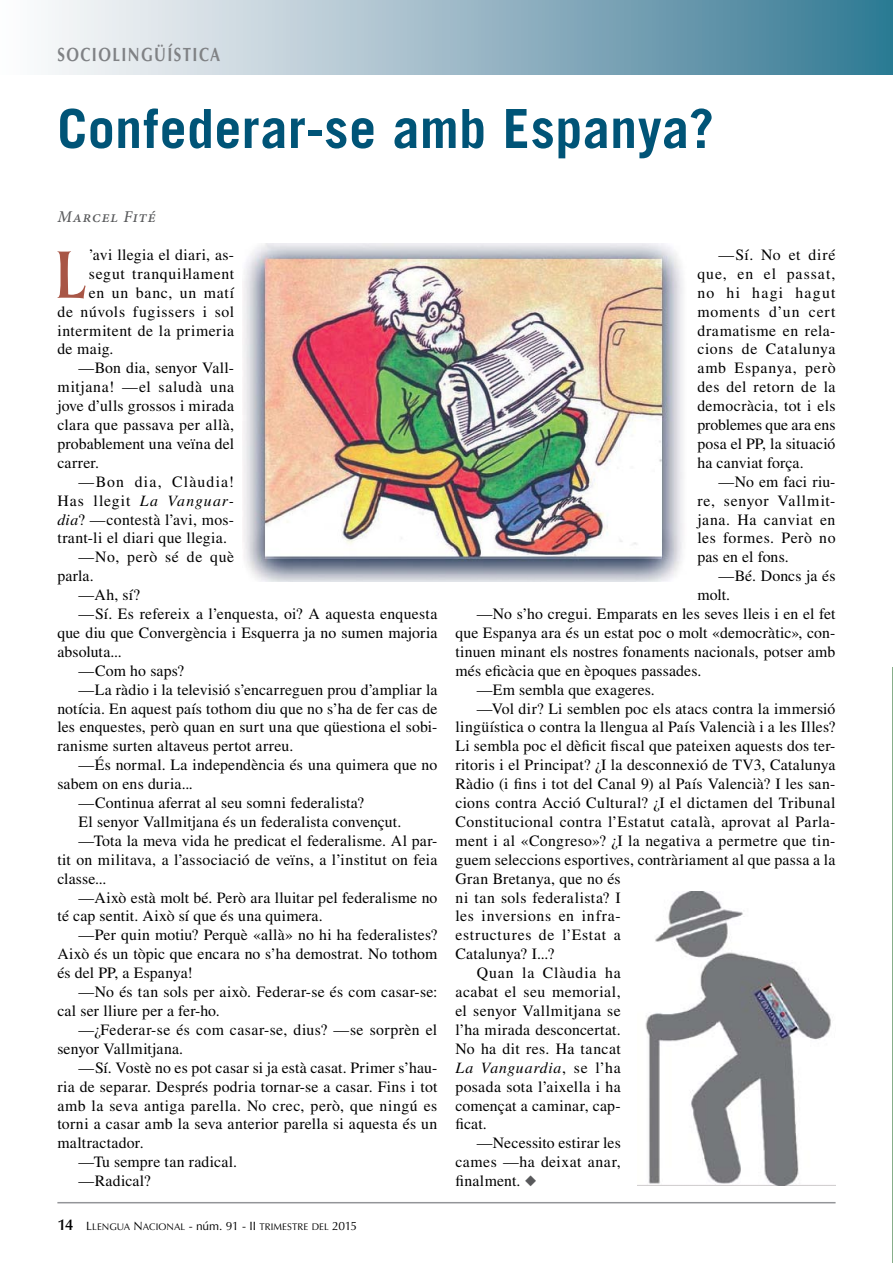
<style>
.page{position:relative;width:893px;height:1263px;background:#fff}
.page>*{position:absolute;margin:0;border:0;box-sizing:border-box;transform-origin:0 0}
.t1{font:700 75.6px "Tiepolo";color:#a85646;scale:.88 1}
.t2{font:700 54px "Trade Gothic";letter-spacing:.01em;color:#005477}
.t3{font:19.2px "Optima LT Std Bold SC800";letter-spacing:.095em;color:#808285;scale:.79 1}
.t4{font:italic 500 16.5px "Minion Pro";letter-spacing:.05em;color:#58595b}
.t5{font:15.75px/18.9px "Times LT Std";letter-spacing:.015em;color:#000;text-align:justify}
.t6{font:15.75px "Times LT Std";letter-spacing:.045em;color:#000}
.t7{font:15.75px "Times LT Std";letter-spacing:.04em;color:#000}
.t8{font:italic 15.75px "Times LT Std";letter-spacing:.05em;color:#000}
.t9{font:15.75px "Times LT Std";letter-spacing:.05em;color:#000}
.t10{font:15.75px "Times LT Std";letter-spacing:.07em;color:#000}
.t11{font:9.6px "Optima LT Std SC800";letter-spacing:.005em;color:#000}
.s1{font-style:normal}
.s2{font-style:italic}
.s3{font-family:"Optima LT Std";font-weight:600;font-size:15.6px}
.s4{font-size:12px}
.s5{font-family:"Optima LT Std";font-size:12px}
.s6{color:#58595b}
</style>
<div class="page">
<hr style="left:57px;top:1202px;width:779px;height:1px;background:#939598">
<div style="left:0;top:0;width:893px;height:74px;background:linear-gradient(to right,#fffeff,#357893)"></div>
<hr style="left:892px;top:668px;width:1px;height:595px;background:#89ae8b">
<img style="left:243px;top:244px;width:441px;height:337px">
<img style="left:638px;top:891px;width:198px;height:295px">
<p class="t3" style="left:57px;top:43px;width:208px">SOCIOLINGÜÍSTICA</p>
<h2 class="t2" style="left:57px;top:96px;width:658px">Confederar-se amb Espanya?</h2>
<p class="t4" style="left:57px;top:205px;width:100px">Marcel Fité</p>
<h1 class="t1" style="left:54px;top:233px;width:39px">L</h1>
<p class="t5" style="left:89px;top:245px;width:147px">’avi llegia el diari, as -</p>
<p class="t6" style="left:89px;top:265px;width:147px">segut tranquil·lament</p>
<p class="t9" style="left:89px;top:284px;width:147px">en un banc, un matí</p>
<p class="t6" style="left:57px;top:302px;width:178px">de núvols fugissers i sol</p>
<p class="t5" style="left:57px;top:321px;width:178px">intermitent de la primeria</p>
<p class="t5" style="left:57px;top:340px;width:58px">de maig.</p>
<p class="t5" style="left:79px;top:358px;width:157px">—Bon dia, senyor Vall-</p>
<p class="t7" style="left:57px;top:378px;width:178px">mitjana! —el saludà una</p>
<p class="t5" style="left:57px;top:396px;width:178px">jove d’ulls grossos i mirada</p>
<p class="t5" style="left:57px;top:415px;width:178px">clara que passava per allà,</p>
<p class="t5" style="left:57px;top:434px;width:178px">probablement una veïna del</p>
<p class="t5" style="left:57px;top:453px;width:43px">carrer.</p>
<p class="t10" style="left:79px;top:473px;width:157px">—Bon dia, Clàudia!</p>
<p class="t8" style="left:57px;top:492px;width:178px"><span class="s1">Has llegit</span> La Vanguar-</p>
<p class="t5" style="left:57px;top:510px;width:178px"><span class="s2">dia</span>? —contestà l’avi, mos-</p>
<p class="t5" style="left:57px;top:529px;width:171px">trant-li el diari que llegia.</p>
<p class="t7" style="left:79px;top:548px;width:157px">—No, però sé de què</p>
<p class="t5" style="left:57px;top:566px;width:38px">parla.</p>
<p class="t5" style="left:79px;top:585px;width:63px">—Ah, sí?</p>
<p class="t5" style="left:79px;top:604px;width:360px">—Sí. Es refereix a l’enquesta, oi? A aquesta enquesta</p>
<p class="t5" style="left:57px;top:623px;width:382px">que diu que Convergència i Esquerra ja no sumen majoria</p>
<p class="t5" style="left:57px;top:642px;width:66px">absoluta...</p>
<p class="t5" style="left:79px;top:661px;width:107px">—Com ho saps?</p>
<p class="t5" style="left:79px;top:680px;width:360px">—La ràdio i la televisió s’encarreguen prou d’ampliar la</p>
<p class="t5" style="left:57px;top:699px;width:382px">notícia. En aquest país tothom diu que no s’ha de fer cas de</p>
<p class="t5" style="left:57px;top:718px;width:382px">les enquestes, però quan en surt una que qüestiona el sobi-</p>
<p class="t5" style="left:57px;top:736px;width:237px">ranisme surten altaveus pertot arreu.</p>
<p class="t5" style="left:79px;top:755px;width:360px">—És normal. La independència és una quimera que no</p>
<p class="t5" style="left:57px;top:774px;width:137px">sabem on ens duria...</p>
<p class="t5" style="left:79px;top:793px;width:287px">—Continua aferrat al seu somni federalista?</p>
<p class="t5" style="left:79px;top:812px;width:324px">El senyor Vallmitjana és un federalista convençut.</p>
<p class="t5" style="left:79px;top:831px;width:360px">—Tota la meva vida he predicat el federalisme. Al par-</p>
<p class="t5" style="left:57px;top:850px;width:382px">tit on militava, a l’associació de veïns, a l’institut on feia</p>
<p class="t5" style="left:57px;top:869px;width:51px">classe...</p>
<p class="t5" style="left:79px;top:888px;width:360px">—Això està molt bé. Però ara lluitar pel federalisme no</p>
<p class="t5" style="left:57px;top:907px;width:267px">té cap sentit. Això sí que és una quimera.</p>
<p class="t5" style="left:79px;top:925px;width:360px">—Per quin motiu? Perquè «allà» no hi ha federalistes?</p>
<p class="t5" style="left:57px;top:944px;width:382px">Això és un tòpic que encara no s’ha demostrat. No tothom</p>
<p class="t5" style="left:57px;top:963px;width:137px">és del PP, a Espanya!</p>
<p class="t5" style="left:79px;top:982px;width:360px">—No és tan sols per això. Federar-se és com casar-se:</p>
<p class="t5" style="left:57px;top:1001px;width:164px">cal ser lliure per a fer-ho.</p>
<p class="t5" style="left:79px;top:1020px;width:360px">—¿Federar-se és com casar-se, dius? —se sorprèn el</p>
<p class="t5" style="left:57px;top:1039px;width:127px">senyor Vallmitjana.</p>
<p class="t5" style="left:79px;top:1058px;width:360px">—Sí. Vostè no es pot casar si ja està casat. Primer s’hau-</p>
<p class="t5" style="left:57px;top:1077px;width:382px">ria de separar. Després podria tornar-se a casar. Fins i tot</p>
<p class="t5" style="left:57px;top:1096px;width:382px">amb la seva antiga parella. No crec, però, que ningú es</p>
<p class="t5" style="left:57px;top:1114px;width:382px">torni a casar amb la seva anterior parella si aquesta és un</p>
<p class="t5" style="left:57px;top:1133px;width:88px">maltractador.</p>
<p class="t5" style="left:79px;top:1152px;width:160px">—Tu sempre tan radical.</p>
<p class="t5" style="left:79px;top:1171px;width:74px">—Radical?</p>
<p class="t11" style="left:57px;top:1221px;width:301px"><span class="s3">14</span> <span class="s4">L</span>LENGUA <span class="s4">N</span>ACIONAL <span class="s5">- núm. 91 -</span> <span class="s4">II</span> TRIMESTRE DEL <span class="s4">2015</span></p>
<p class="t5" style="left:697px;top:245px;width:140px;text-indent:21px">—Sí. No et diré que, en el passat, no hi hagi hagut moments d’un cert dramatisme en rela&shy;cions de Catalunya amb Espanya, però des del retorn de la democràcia, tot i els problemes que ara ens posa el PP, la situació ha canviat força.</p>
<p class="t5" style="left:697px;top:472px;width:140px;text-indent:21px">—No em faci riu&shy;re, senyor Vallmit&shy;jana. Ha canviat en les formes. Però no pas en el fons.</p>
<p class="t5" style="left:719px;top:566px;width:118px">—Bé. Doncs ja és</p>
<p class="t5" style="left:697px;top:585px;width:34px">molt.</p>
<p class="t5" style="left:477px;top:604px;width:360px">—No s’ho cregui. Emparats en les seves lleis i en el fet</p>
<p class="t5" style="left:455px;top:623px;width:382px">que Espanya ara és un estat poc o molt «democràtic», con-</p>
<p class="t5" style="left:455px;top:642px;width:381px">tinuen minant els nostres fonaments nacionals, potser amb</p>
<p class="t5" style="left:455px;top:661px;width:248px">més eficàcia que en èpoques passades.</p>
<p class="t5" style="left:477px;top:680px;width:180px">—Em sembla que exageres.</p>
<p class="t5" style="left:477px;top:699px;width:360px">—Vol dir? Li semblen poc els atacs contra la immersió</p>
<p class="t5" style="left:455px;top:718px;width:382px">lingüística o contra la llengua al País Valencià i a les Illes?</p>
<p class="t5" style="left:455px;top:736px;width:382px">Li sembla poc el dèficit fiscal que pateixen aquests dos ter-</p>
<p class="t5" style="left:455px;top:755px;width:382px">ritoris i el Principat? ¿I la desconnexió de TV3, Catalunya</p>
<p class="t5" style="left:455px;top:774px;width:382px">Ràdio (i fins i tot del Canal 9) al País Valencià? I les san-</p>
<p class="t5" style="left:455px;top:793px;width:381px">cions contra Acció Cultural? ¿I el dictamen del Tribunal</p>
<p class="t5" style="left:455px;top:812px;width:382px">Constitucional contra l’Estatut català, aprovat al Parla-</p>
<p class="t5" style="left:455px;top:831px;width:382px">ment i al «Congreso»? ¿I la negativa a permetre que tin-</p>
<p class="t5" style="left:455px;top:850px;width:381px">guem seleccions esportives, contràriament al que passa a la</p>
<p class="t5" style="left:455px;top:869px;width:167px">Gran Bretanya, que no és</p>
<p class="t5" style="left:455px;top:888px;width:167px">ni tan sols federalista? I</p>
<p class="t7" style="left:455px;top:907px;width:167px">les inversions en infra-</p>
<p class="t6" style="left:455px;top:926px;width:167px">estructures de l’Estat a</p>
<p class="t5" style="left:455px;top:944px;width:101px">Catalunya? I...?</p>
<p class="t9" style="left:477px;top:964px;width:146px">Quan la Clàudia ha</p>
<p class="t5" style="left:455px;top:982px;width:167px">acabat el seu memorial,</p>
<p class="t5" style="left:455px;top:1001px;width:167px">el senyor Vallmitjana se</p>
<p class="t5" style="left:455px;top:1020px;width:167px">l’ha mirada desconcertat.</p>
<p class="t5" style="left:455px;top:1039px;width:167px">No ha dit res. Ha tancat</p>
<p class="t8" style="left:455px;top:1059px;width:167px">La Vanguardia<span class="s1">, se l’ha</span></p>
<p class="t5" style="left:455px;top:1077px;width:167px">posada sota l’aixella i ha</p>
<p class="t5" style="left:455px;top:1096px;width:167px">començat a caminar, cap-</p>
<p class="t5" style="left:455px;top:1114px;width:33px">ficat.</p>
<p class="t5" style="left:477px;top:1133px;width:146px">—Necessito estirar les</p>
<p class="t5" style="left:455px;top:1152px;width:167px">cames —ha deixat anar,</p>
<p class="t5" style="left:455px;top:1171px;width:83px">finalment. <span class="s6">◆</span></p>
</div>
